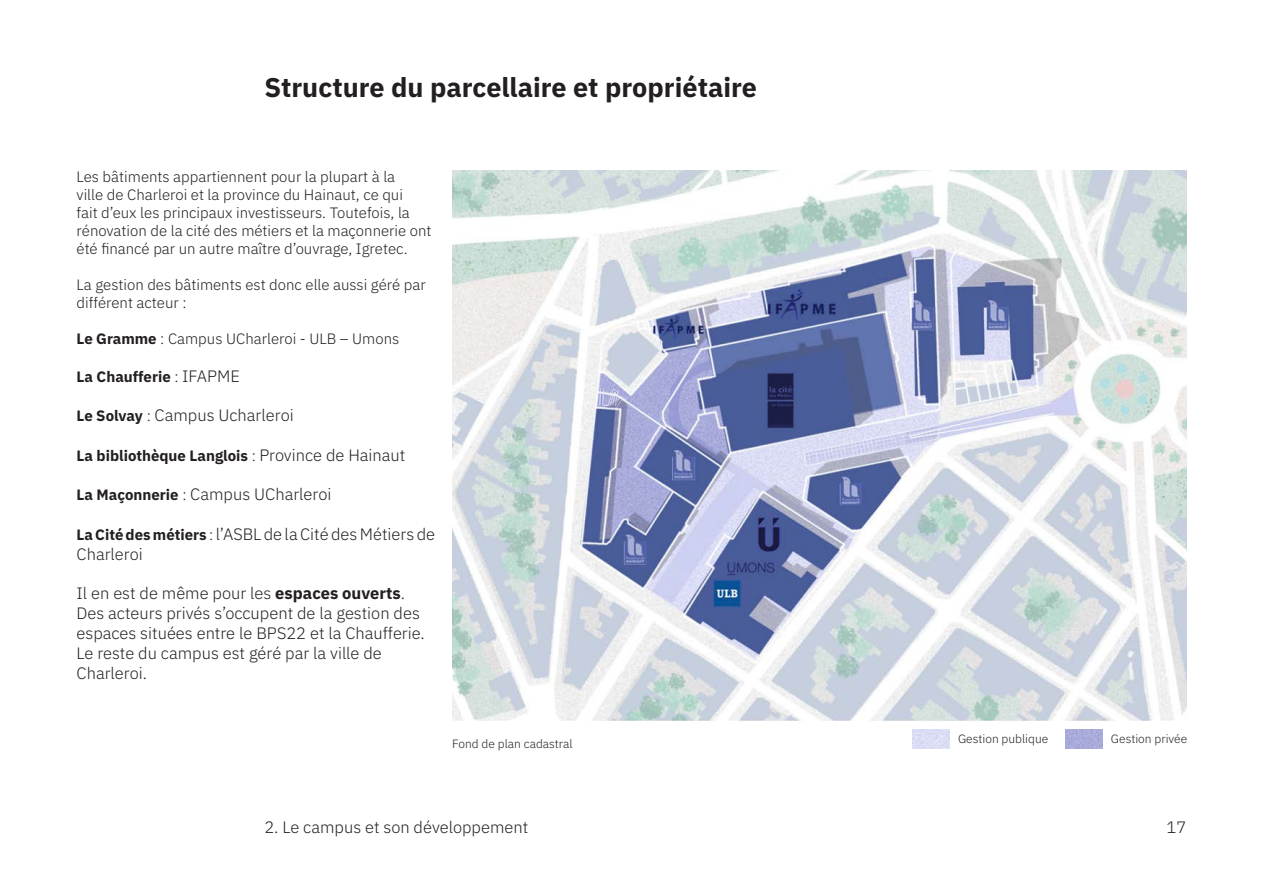
<style>
.page{position:relative;width:1263px;height:893px;background:#fff}
.page>*{position:absolute;margin:0;border:0;box-sizing:border-box;transform-origin:0 0}
.Titre{font:700 27px "IBM Plex Sans";color:#231f20}
.Texte{font:300 16.5px/19.8px "IBM Plex Sans";color:#231f20}
.Titre_petit_bas{font:300 16.5px "IBM Plex Sans";color:#231f20}
.Texte-2{font:300 15px/18px "IBM Plex Sans";color:#231f20}
.Texte-3{font:700 15px "IBM Plex Sans";color:#231f20}
.Texte-4{font:300 12px "IBM Plex Sans";color:#231f20}
.s1{font-weight:700}
.s2{font-weight:300}
.s3{font-weight:300;font-size:16.5px}
.s4{font-weight:700;font-size:15px}
.s5{font-size:15px}
</style>
<div class="page">
<img style="left:1065px;top:729px;width:37px;height:19px">
<img style="left:452px;top:170px;width:734px;height:550px">
<img style="left:912px;top:729px;width:37px;height:19px">
<p class="Titre" style="left:264px;top:66px;width:494px">Structure du parcellaire et propriétaire</p>
<p class="Texte-2" style="left:77px;top:166px;width:357px">Les bâtiments appartiennent pour la plupart à la<br>ville de Charleroi et la province du Hainaut, ce qui<br>fait d’eux les principaux investisseurs. Toutefois, la rénovation de la cité des métiers et la maçonnerie ont été financé par un autre maître d’ouvrage, Igretec.</p>
<p class="Texte-2" style="left:77px;top:274px;width:351px">La gestion des bâtiments est donc elle aussi géré par différent acteur :</p>
<p class="Texte-2" style="left:77px;top:328px;width:324px"><span class="s1">Le Gramme</span> : Campus UCharleroi - ULB – Umons</p>
<p class="Texte-3" style="left:77px;top:364px;width:165px">La Chaufferie <span class="s2">:</span> <span class="s3">IFAPME</span></p>
<p class="Texte" style="left:77px;top:404px;width:219px"><span class="s4">Le Solvay</span> <span class="s5">:</span> Campus Ucharleroi</p>
<p class="Texte-3" style="left:77px;top:444px;width:330px">La bibliothèque Langlois <span class="s2">:</span> <span class="s3">Province de Hainaut</span></p>
<p class="Texte" style="left:77px;top:483px;width:256px"><span class="s4">La Maçonnerie</span> <span class="s5">:</span> Campus UCharleroi</p>
<p class="Texte" style="left:77px;top:523px;width:360px"><span class="s4">La Cité des métiers</span> <span class="s5">:</span> l’ASBL de la Cité des Métiers de<br>Charleroi</p>
<p class="Texte" style="left:77px;top:582px;width:350px">Il en est de même pour les <span class="s1">espaces ouverts</span>.<br>Des acteurs privés s’occupent de la gestion des espaces situées entre le BPS22 et la Chaufferie.<br>Le reste du campus est géré par la ville de Charleroi.</p>
<p class="Texte-4" style="left:452px;top:735px;width:122px">Fond de plan cadastral</p>
<p class="Texte-4" style="left:1111px;top:730px;width:78px">Gestion privée</p>
<p class="Texte-4" style="left:958px;top:730px;width:92px">Gestion publique</p>
<p class="Titre_petit_bas" style="left:264px;top:815px;width:265px">2. Le campus et son développement</p>
<p class="Texte" style="left:1166px;top:816px;width:21px">17</p>
</div>
